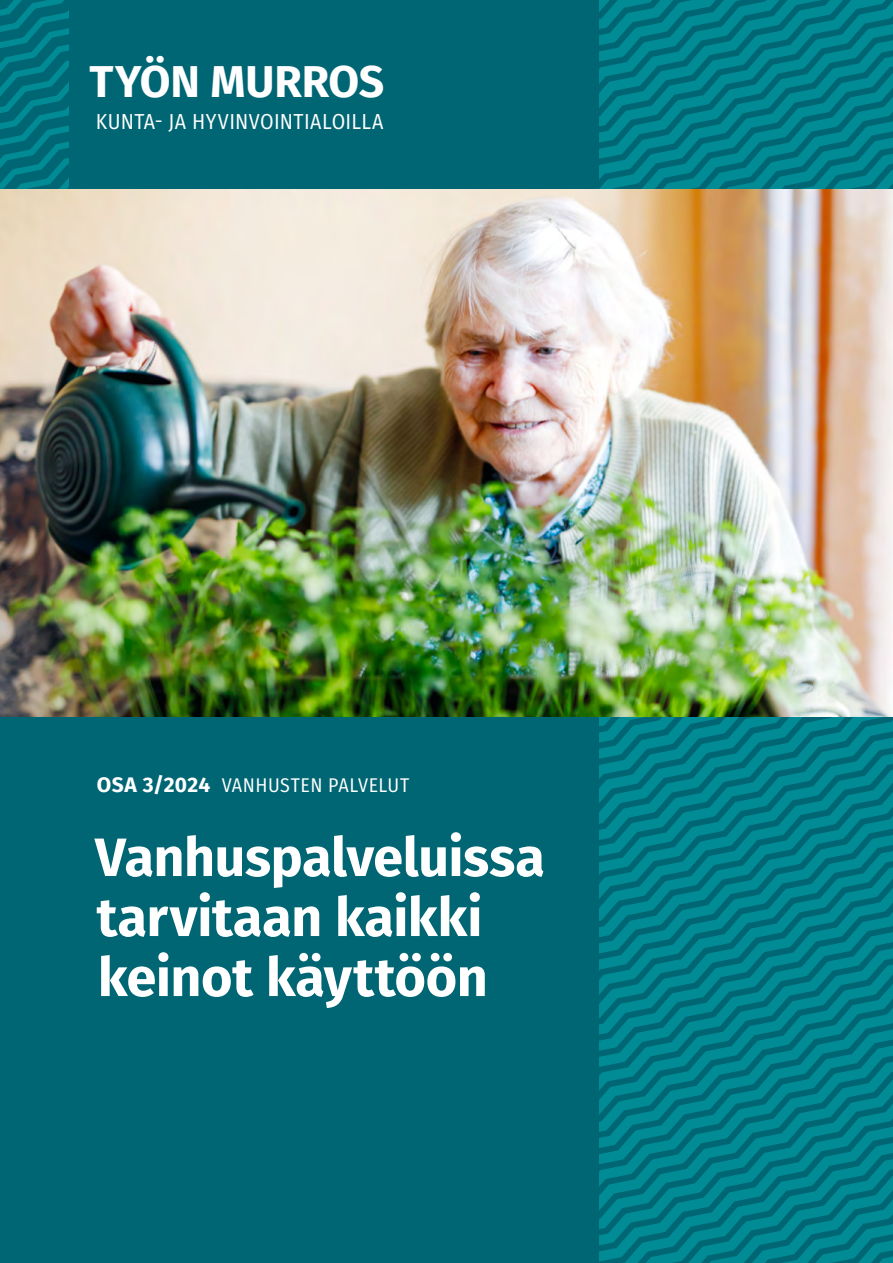
<style>
.page{position:relative;width:893px;height:1263px;background:#006674}
.page>*{position:absolute;margin:0;border:0;box-sizing:border-box;transform-origin:0 0}
.H1_Kansi_otsikko{font:700 54px/60px "Fira Sans";letter-spacing:-.005em;color:#fff}
.t1{font:700 44.55px "Fira Sans";letter-spacing:-.005em;color:#fff}
.t2{font:21.75px "Fira Sans Condensed";letter-spacing:.02em;color:#fff}
.H2_Kansi_yläotsikko{font:19.8px "Fira Sans Condensed";letter-spacing:.02em;color:#fff}
.s1{font-family:"Fira Sans";font-weight:700;font-size:21px}
</style>
<div class="page">
<svg style="left:0;top:0;width:68px;height:189px"></svg>
<svg style="left:600px;top:0;width:293px;height:1263px"></svg>
<img style="left:0;top:189px;width:893px;height:527px">
<p class="t1" style="left:90px;top:44px;width:296px">TYÖN MURROS</p>
<p class="t2" style="left:96px;top:105px;width:289px">KUNTA- JA HYVINVOINTIALOILLA</p>
<h2 class="H2_Kansi_yläotsikko" style="left:97px;top:770px;width:314px"><span class="s1">OSA 3/2024</span> VANHUSTEN PALVELUT</h2>
<h1 class="H1_Kansi_otsikko" style="left:95px;top:823px;width:451px">Vanhuspalveluissa tarvitaan kaikki keinot käyttöön</h1>
</div>
